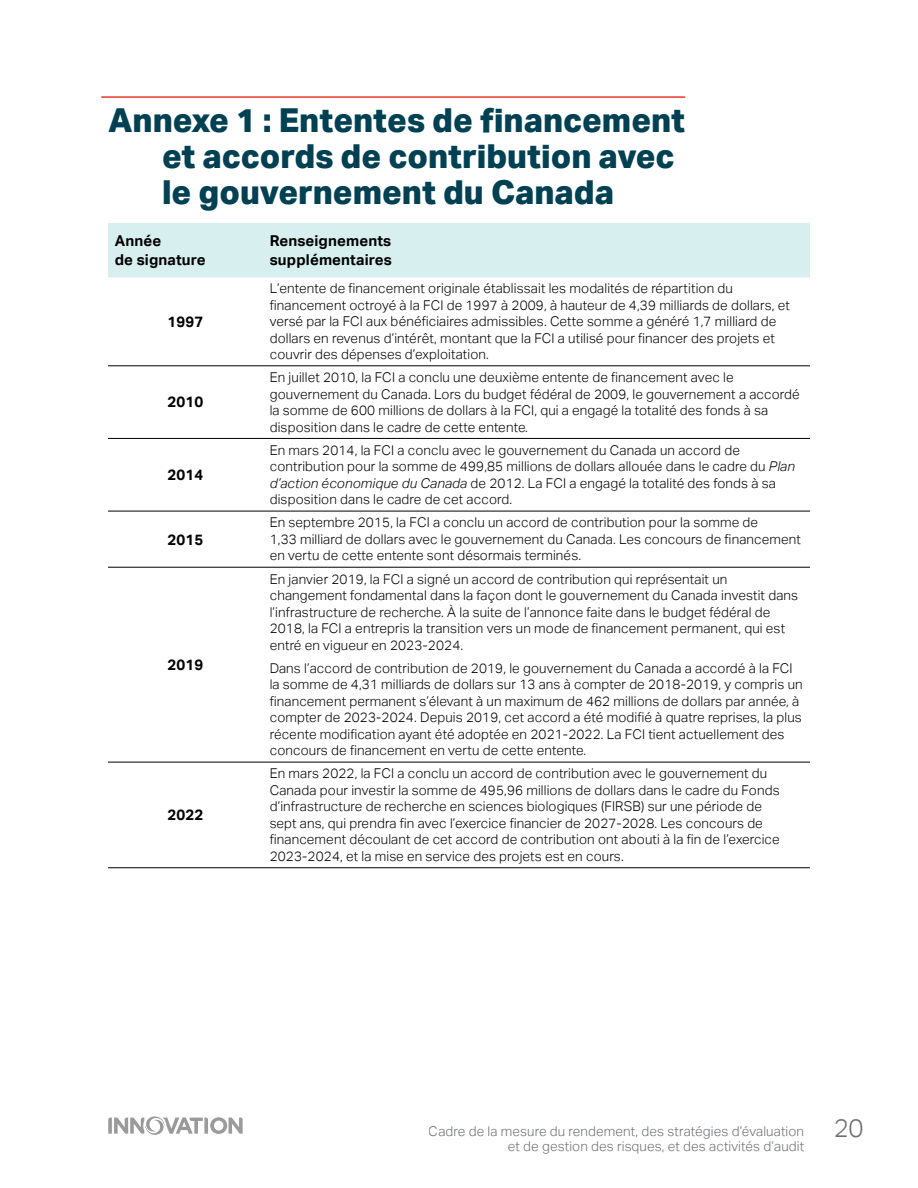
<style>
.page{position:relative;width:918px;height:1188px;background:#fff}
.page>*{position:absolute;margin:0;border:0;box-sizing:border-box;transform-origin:0 0}
.t1{font:800 33px/36px "Aktiv Grotesk";color:#004053}
.t2{font:300 25.5px "Aktiv Grotesk";color:#6d6e71}
.Body{font:700 15px/19.5px "Aktiv Grotesk";letter-spacing:.01em;color:#000}
.Body_Copy_Tables{font:300 13.5px/16.5px "Aktiv Grotesk";letter-spacing:.01em;color:#000}
.t3{font:300 13.5px/15px "Aktiv Grotesk";letter-spacing:.01em;color:#6d6e71;text-align:right}
.s1{font-style:italic}
</style>
<div class="page">
<hr style="left:101px;top:96px;width:584px;height:2px;background:#e83728">
<div style="left:108px;top:223px;width:702px;height:54px;background:#d8efef"></div>
<hr style="left:108px;top:365px;width:155px;height:1px;background:#000">
<hr style="left:263px;top:365px;width:547px;height:1px;background:#000">
<hr style="left:108px;top:438px;width:155px;height:1px;background:#000">
<hr style="left:263px;top:438px;width:547px;height:1px;background:#000">
<hr style="left:108px;top:511px;width:155px;height:1px;background:#000">
<hr style="left:263px;top:511px;width:547px;height:1px;background:#000">
<hr style="left:108px;top:567px;width:155px;height:1px;background:#000">
<hr style="left:263px;top:567px;width:547px;height:1px;background:#000">
<hr style="left:108px;top:762px;width:155px;height:1px;background:#000">
<hr style="left:263px;top:762px;width:547px;height:1px;background:#000">
<hr style="left:108px;top:867px;width:155px;height:1px;background:#000">
<hr style="left:263px;top:867px;width:547px;height:1px;background:#000">
<svg style="left:108px;top:1116px;width:135px;height:19px"></svg>
<h2 class="t1" style="left:162px;top:102px;width:525px;text-indent:-54px">Annexe 1 : Ententes de financement et accords de contribution avec le gouvernement du Canada</h2>
<p class="Body" style="left:115px;top:231px;width:93px">Année<br>de signature</p>
<p class="Body" style="left:270px;top:231px;width:124px">Renseignements supplémentaires</p>
<p class="Body" style="left:168px;top:312px;width:37px">1997</p>
<p class="Body" style="left:168px;top:393px;width:37px">2010</p>
<p class="Body" style="left:168px;top:465px;width:37px">2014</p>
<p class="Body" style="left:168px;top:530px;width:37px">2015</p>
<p class="Body" style="left:168px;top:655px;width:37px">2019</p>
<p class="Body" style="left:168px;top:805px;width:37px">2022</p>
<p class="Body_Copy_Tables" style="left:270px;top:280px;width:522px">L’entente de financement originale établissait les modalités de répartition du financement octroyé à la FCI de 1997 à 2009, à hauteur de 4,39 milliards de dollars, et versé par la FCI aux bénéficiaires admissibles. Cette somme a généré 1,7 milliard de dollars en revenus d’intérêt, montant que la FCI a utilisé pour financer des projets et couvrir des dépenses d’exploitation.</p>
<p class="Body_Copy_Tables" style="left:270px;top:369px;width:532px">En juillet 2010, la FCI a conclu une deuxième entente de financement avec le gouvernement du Canada. Lors du budget fédéral de 2009, le gouvernement a accordé la somme de 600 millions de dollars à la FCI, qui a engagé la totalité des fonds à sa disposition dans le cadre de cette entente.</p>
<p class="Body_Copy_Tables" style="left:270px;top:442px;width:527px">En mars 2014, la FCI a conclu avec le gouvernement du Canada un accord de contribution pour la somme de 499,85 millions de dollars allouée dans le cadre du <span class="s1">Plan d’action économique du Canada</span> de 2012. La FCI a engagé la totalité des fonds à sa disposition dans le cadre de cet accord.</p>
<p class="Body_Copy_Tables" style="left:270px;top:515px;width:533px">En septembre 2015, la FCI a conclu un accord de contribution pour la somme de<br>1,33 milliard de dollars avec le gouvernement du Canada. Les concours de financement en vertu de cette entente sont désormais terminés.</p>
<p class="Body_Copy_Tables" style="left:270px;top:571px;width:530px">En janvier 2019, la FCI a signé un accord de contribution qui représentait un changement fondamental dans la façon dont le gouvernement du Canada investit dans l’infrastructure de recherche. À la suite de l’annonce faite dans le budget fédéral de 2018, la FCI a entrepris la transition vers un mode de financement permanent, qui est entré en vigueur en 2023-2024.</p>
<p class="Body_Copy_Tables" style="left:270px;top:660px;width:535px">Dans l’accord de contribution de 2019, le gouvernement du Canada a accordé à la FCI la somme de 4,31 milliards de dollars sur 13 ans à compter de 2018-2019, y compris un financement permanent s’élevant à un maximum de 462 millions de dollars par année, à compter de 2023-2024. Depuis 2019, cet accord a été modifié à quatre reprises, la plus récente modification ayant été adoptée en 2021-2022. La FCI tient actuellement des concours de financement en vertu de cette entente.</p>
<p class="Body_Copy_Tables" style="left:270px;top:766px;width:512px">En mars 2022, la FCI a conclu un accord de contribution avec le gouvernement du Canada pour investir la somme de 495,96 millions de dollars dans le cadre du Fonds d’infrastructure de recherche en sciences biologiques (FIRSB) sur une période de sept ans, qui prendra fin avec l’exercice financier de 2027-2028. Les concours de financement découlant de cet accord de contribution ont abouti à la fin de l’exercice 2023-2024, et la mise en service des projets est en cours.</p>
<p class="t3" style="left:429px;top:1124px;width:377px">Cadre de la mesure du rendement, des stratégies d’évaluation et de gestion des risques, et des activités d’audit</p>
<h2 class="t2" style="left:833px;top:1113px;width:32px">20</h2>
</div>
